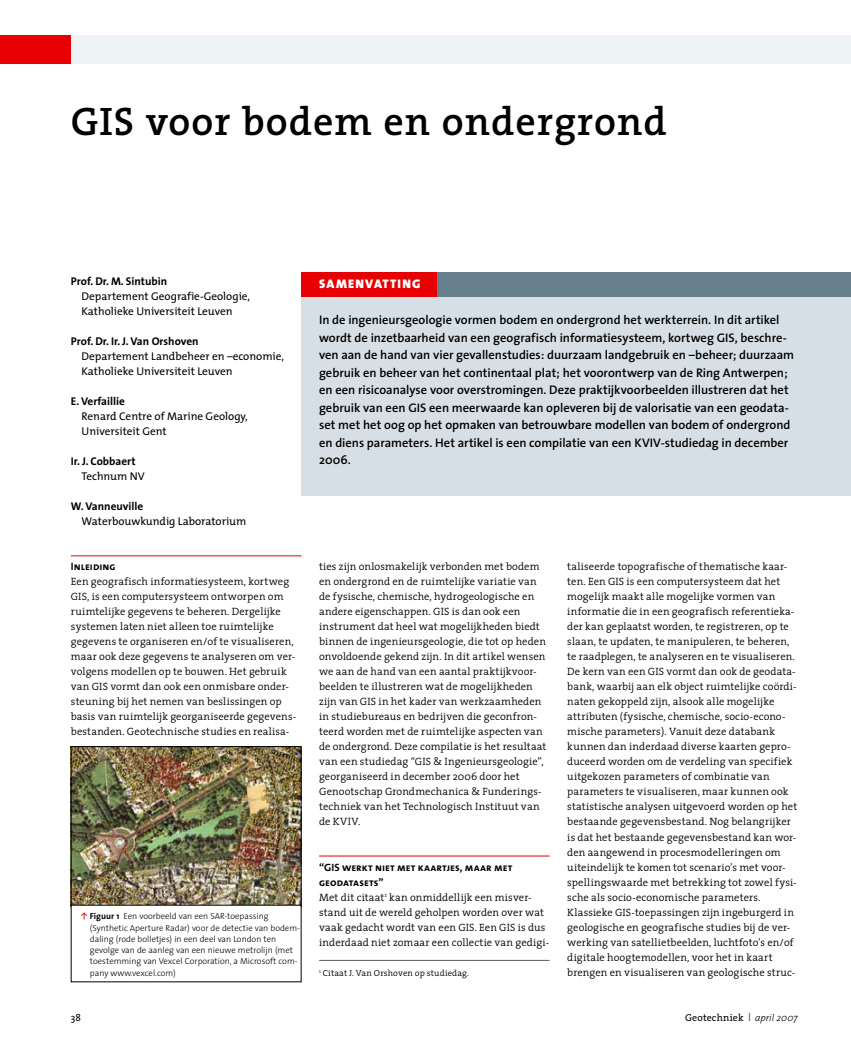
<style>
.page{position:relative;width:851px;height:1053px;background:#fff}
.page>*{position:absolute;margin:0;border:0;box-sizing:border-box;transform-origin:0 0}
.t1{font:600 40px "The Serif";letter-spacing:.025em;color:#000}
.t2{font:600 12.5px/17.5px "The Sans";color:#000}
.t3{font:900 12.5px "The Sans";letter-spacing:.1em;color:#fff}
.t4{font:11.25px/15px "The Mix";color:#000}
.t5{font:700 11.25px "The Sans";color:#000}
.t6{font:300 10.62px/15px "The Serif";letter-spacing:.01em;color:#000}
.t7{font:10.62px/15px "The Mix Bold Caps";letter-spacing:.005em;color:#000}
.t8{font:10px "The Serif";letter-spacing:.015em;color:#000}
.t9{font:10px "The Sans";color:#000}
.t10{font:300 8.75px/11.2px "The Sans";color:#000}
.t11{font:300 8.75px "The Serif";letter-spacing:.015em;color:#000}
.s1{font-weight:700}
.s2{font-family:"The Sans";font-weight:300;font-style:italic}
</style>
<div class="page">
<div style="left:301px;top:286px;width:549px;height:209px;background:#d6dfe5"></div>
<div style="left:301px;top:271px;width:136px;height:25px;background:#e60004"></div>
<div style="left:437px;top:271px;width:413px;height:25px;background:#677e8d"></div>
<hr style="left:71px;top:555px;width:230px;height:1px;background:#e60004">
<hr style="left:319px;top:855px;width:230px;height:1px;background:#e60004">
<img style="left:73px;top:748px;width:226px;height:156px">
<div style="left:71px;top:746px;width:230px;height:161px;border:1px solid #000"></div>
<hr style="left:319px;top:960px;width:230px;height:1px;background:#5b5c5e">
<div style="left:71px;top:905px;width:230px;height:76px;background:#fff"></div>
<div style="left:0;top:35px;width:850px;height:29px;background:#eef3f5"></div>
<div style="left:0;top:35px;width:71px;height:29px;background:#e60004"></div>
<svg style="left:850px;top:35px;width:1px;height:29px"></svg>
<h1 class="t1" style="left:71px;top:88px;width:597px">GIS voor bodem en ondergrond</h1>
<p class="t5" style="left:71px;top:272px;width:98px">Prof. Dr. M. Sintubin</p>
<p class="t4" style="left:81px;top:288px;width:170px">Departement Geografie-Geologie,<br>Katholieke Universiteit Leuven</p>
<p class="t5" style="left:71px;top:332px;width:129px">Prof. Dr. Ir. J. Van Orshoven</p>
<p class="t4" style="left:81px;top:348px;width:204px">Departement Landbeheer en –economie,<br>Katholieke Universiteit Leuven</p>
<p class="t5" style="left:71px;top:392px;width:56px">E. Verfaillie</p>
<p class="t4" style="left:81px;top:408px;width:168px">Renard Centre of Marine Geology,<br>Universiteit Gent</p>
<p class="t5" style="left:71px;top:452px;width:66px">Ir. J. Cobbaert</p>
<p class="t4" style="left:81px;top:468px;width:65px">Technum NV</p>
<p class="t5" style="left:71px;top:497px;width:74px">W. Vanneuville</p>
<p class="t4" style="left:81px;top:513px;width:166px">Waterbouwkundig Laboratorium</p>
<p class="t7" style="left:71px;top:559px;width:46px">Inleiding</p>
<p class="t6" style="left:71px;top:574px;width:227px">Een geografisch informatiesysteem, kortweg GIS, is een computersysteem ontworpen om ruimtelijke gegevens te beheren. Dergelijke systemen laten niet alleen toe ruimtelijke gegevens te organiseren en/of te visualiseren, maar ook deze gegevens te analyseren om ver&shy;volgens modellen op te bouwen. Het gebruik van GIS vormt dan ook een onmisbare onder&shy;steuning bij het nemen van beslissingen op basis van ruimtelijk georganiseerde gegevens&shy;bestanden. Geotechnische studies en realisa-</p>
<p class="t10" style="left:90px;top:910px;width:211px;text-indent:-10px"><sup>\</sup> <span class="s1">Figuur 1</span> Een voorbeeld van een SAR-toepassing (Synthetic Aperture Radar) voor de detectie van bodem&shy;daling (rode bolletjes) in een deel van London ten gevolge van de aanleg van een nieuwe metrolijn (met toestemming van Vexcel Corporation, a Microsoft com&shy;pany www.vexcel.com)</p>
<p class="t9" style="left:71px;top:1008px;width:12px">38</p>
<p class="t3" style="left:319px;top:273px;width:103px">SAMENVATTING</p>
<p class="t2" style="left:319px;top:311px;width:476px">In de ingenieursgeologie vormen bodem en ondergrond het werkterrein. In dit artikel wordt de inzetbaarheid van een geografisch informatiesysteem, kortweg GIS, beschre&shy;ven aan de hand van vier gevallenstudies: duurzaam landgebruik en –beheer; duurzaam gebruik en beheer van het continentaal plat; het voorontwerp van de Ring Antwerpen; en een risicoanalyse voor overstromingen. Deze praktijkvoorbeelden illustreren dat het gebruik van een GIS een meerwaarde kan opleveren bij de valorisatie van een geodata&shy;set met het oog op het opmaken van betrouwbare modellen van bodem of ondergrond en diens parameters. Het artikel is een compilatie van een KVIV-studiedag in december 2006.</p>
<p class="t6" style="left:319px;top:559px;width:229px">ties zijn onlosmakelijk verbonden met bodem en ondergrond en de ruimtelijke variatie van de fysische, chemische, hydrogeologische en andere eigenschappen. GIS is dan ook een instrument dat heel wat mogelijkheden biedt binnen de ingenieursgeologie, die tot op heden onvoldoende gekend zijn. In dit artikel wensen we aan de hand van een aantal praktijkvoor&shy;beelden te illustreren wat de mogelijkheden zijn van GIS in het kader van werkzaamheden in studiebureaus en bedrijven die geconfron&shy;teerd worden met de ruimtelijke aspecten van de ondergrond. Deze compilatie is het resultaat van een studiedag “GIS &amp; Ingenieursgeologie”, georganiseerd in december 2006 door het Genootschap Grondmechanica &amp; Funderings&shy;techniek van het Technologisch Instituut van de KVIV.</p>
<p class="t7" style="left:319px;top:859px;width:195px">“GIS werkt niet met kaartjes, maar met geodatasets”</p>
<p class="t6" style="left:319px;top:889px;width:232px">Met dit citaat<sup>1</sup> kan onmiddellijk een misver&shy;stand uit de wereld geholpen worden over wat vaak gedacht wordt van een GIS. Een GIS is dus inderdaad niet zomaar een collectie van gedigi-</p>
<p class="t11" style="left:319px;top:965px;width:151px"><sup>1</sup> Citaat J. Van Orshoven op studiedag.</p>
<p class="t6" style="left:567px;top:559px;width:231px">taliseerde topografische of thematische kaar&shy;ten. Een GIS is een computersysteem dat het mogelijk maakt alle mogelijke vormen van informatie die in een geografisch referentieka&shy;der kan geplaatst worden, te registreren, op te slaan, te updaten, te manipuleren, te beheren, te raadplegen, te analyseren en te visualiseren.<br>De kern van een GIS vormt dan ook de geodata&shy;bank, waarbij aan elk object ruimtelijke coördi&shy;naten gekoppeld zijn, alsook alle mogelijke attributen (fysische, chemische, socio-econo&shy;mische parameters). Vanuit deze databank kunnen dan inderdaad diverse kaarten gepro&shy;duceerd worden om de verdeling van specifiek uitgekozen parameters of combinatie van parameters te visualiseren, maar kunnen ook statistische analysen uitgevoerd worden op het bestaande gegevensbestand. Nog belangrijker is dat het bestaande gegevensbestand kan wor&shy;den aangewend in procesmodelleringen om uiteindelijk te komen tot scenario’s met voor&shy;spellingswaarde met betrekking tot zowel fysi&shy;sche als socio-economische parameters.<br>Klassieke GIS-toepassingen zijn ingeburgerd in geologische en geografische studies bij de ver&shy;werking van satellietbeelden, luchtfoto’s en/of digitale hoogtemodellen, voor het in kaart brengen en visualiseren van geologische struc-</p>
<p class="t8" style="left:685px;top:1008px;width:114px">Geotechniek <sup>|</sup> <span class="s2">april 2007</span></p>
</div>
